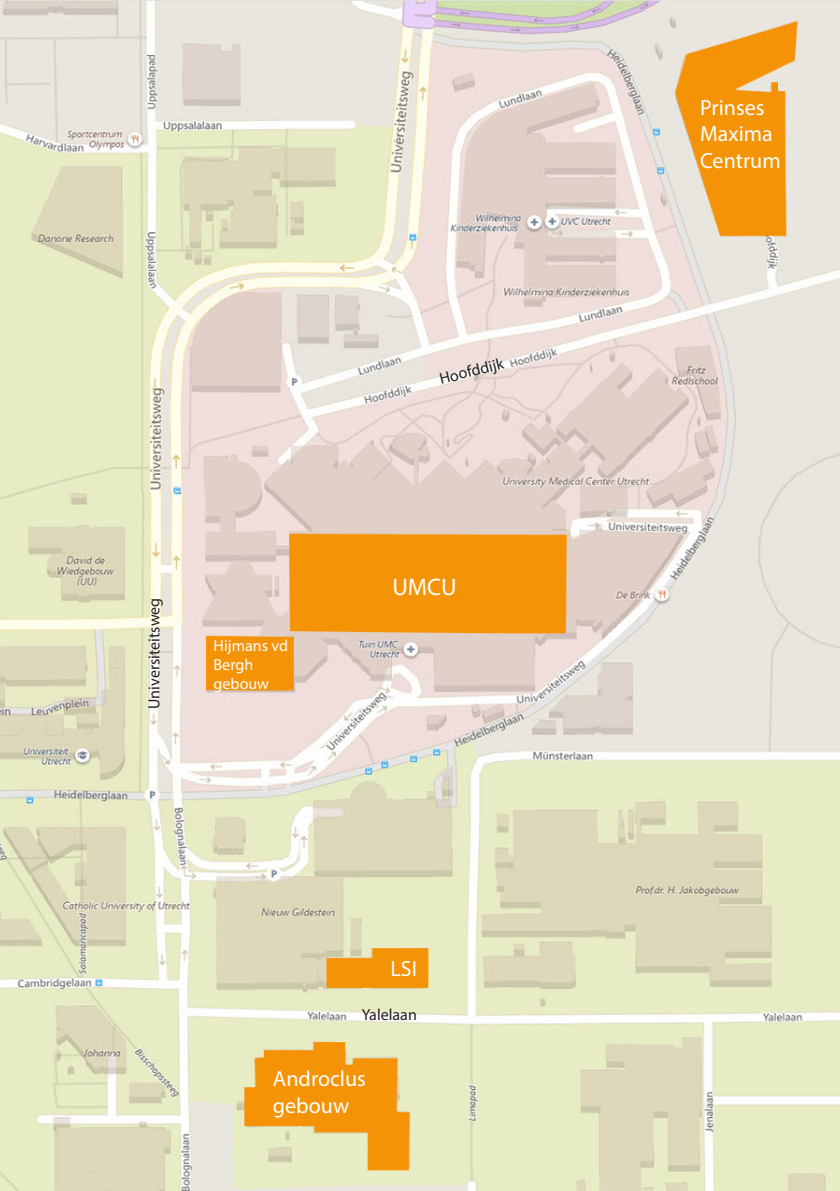
<style>
.page{position:relative;width:840px;height:1191px;background:#fff}
.page>*{position:absolute;margin:0;border:0;box-sizing:border-box;transform-origin:0 0}
.t1{font:24px "Myriad Pro";color:#fff}
.t2{font:22px/26.4px "Myriad Pro";color:#fff}
.t3{font:16px "Myriad Pro";color:#231f20}
.t4{font:16px/19.2px "Myriad Pro";color:#fff}
</style>
<div class="page">
<img style="left:0;top:0;width:839px;height:1191px">
<p class="t3" style="left:144px;top:709px;width:113px;rotate:-90deg">Universiteitsweg</p>
<p class="t4" style="left:213px;top:635px;width:76px">Hijmans vd<br>Bergh gebouw</p>
<p class="t3" style="left:437px;top:369px;width:67px;rotate:-14deg">Hoofddijk</p>
<p class="t1" style="left:392px;top:572px;width:66px">UMCU</p>
<p class="t2" style="left:390px;top:955px;width:28px">LSI</p>
<p class="t3" style="left:361px;top:1004px;width:57px">Yalelaan</p>
<p class="t2" style="left:273px;top:1065px;width:94px">Androclus gebouw</p>
<p class="t2" style="left:699px;top:94px;width:82px">Prinses<br>Maxima<br>Centrum</p>
</div>
